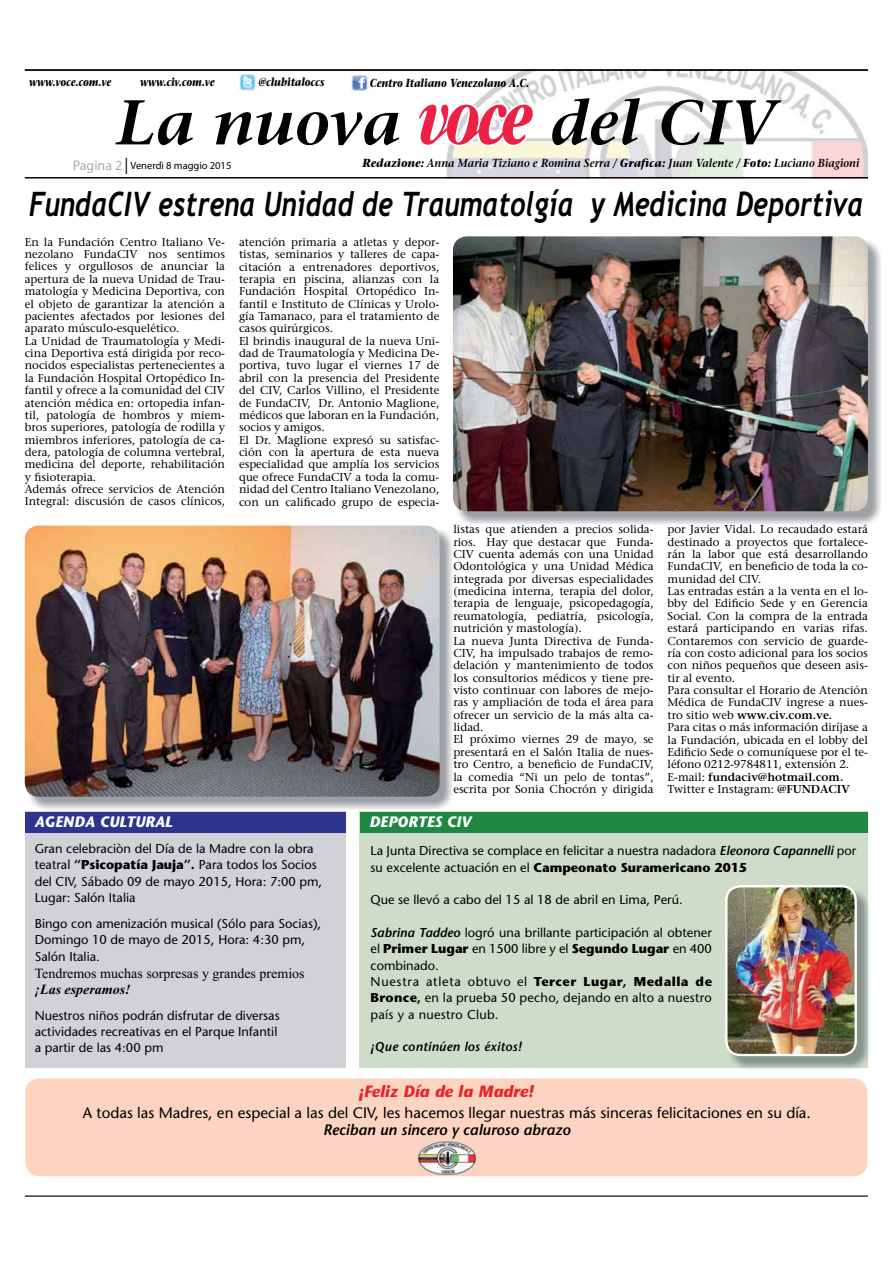
<style>
.page{position:relative;width:893px;height:1263px;background:#fff}
.page>*{position:absolute;margin:0;border:0;box-sizing:border-box;transform-origin:0 0}
.t1{font:italic 600 63px "Stone Serif";color:#000}
.t2{font:italic 700 33.75px "Trebuchet";color:#000;scale:.8 1}
.t3{font:italic 700 16.35px "Stone Sans";color:#ea2426}
.t4{font:15.15px "Stone Sans";color:#000}
.t5{font:italic 600 15.15px "Stone Sans";color:#000}
.t6{font:italic 700 15.15px "Stone Sans";color:#fff}
.t7{font:13.95px "Times New Roman";color:#000}
.t8{font:italic 700 13.95px "Times New Roman";color:#000}
.t9{font:12.9px/16.4px "Stone Sans";color:#000}
.t10{font:12.9px/16.4px "Stone Sans";letter-spacing:.02em;color:#000}
.t11{font:italic 600 12.9px "Stone Sans";letter-spacing:.02em;color:#000}
.t12{font:italic 600 11.7px "Stone Serif";color:#000;scale:.9 1}
.t13{font:italic 700 11.7px "Stone Serif";color:#000;scale:.8 1}
.t14{font:11.4px/12.3px "Stone Serif";color:#000}
.t15{font:10.5px "Myriad Pro";color:#000}
.s1{font-size:13.95px;color:#a8acb1}
.s2{font-size:16.35px}
.s3{font-weight:700}
.s4{font-weight:600}
.s5{font-weight:600;font-style:italic}
</style>
<div class="page">
<img style="left:440px;top:71px;width:428px;height:108px">
<hr style="left:25px;top:1196px;width:843px;height:1px;background:#000">
<hr style="left:25px;top:69px;width:843px;height:1px;background:#000">
<svg style="left:419px;top:101px;width:117px;height:45px"></svg>
<hr style="left:25px;top:70px;width:843px;height:1px;background:#000">
<hr style="left:25px;top:177px;width:843px;height:1px;background:#000">
<img style="left:455px;top:238px;width:426px;height:287px">
<img style="left:453px;top:236px;width:415px;height:275px;border-radius:14px">
<img style="left:27px;top:527px;width:425px;height:283px">
<img style="left:25px;top:526px;width:415px;height:271px;border-radius:14px">
<img style="left:239px;top:74px;width:17px;height:16px">
<img style="left:351px;top:75px;width:17px;height:16px">
<div style="left:25px;top:811px;width:320px;height:257px;background:#d0d2d5"></div>
<div style="left:360px;top:811px;width:508px;height:257px;background:#cfdcca"></div>
<div style="left:25px;top:1078px;width:842px;height:98px;background:#fdd3c1;border-radius:14px"></div>
<img style="left:728px;top:888px;width:140px;height:180px">
<img style="left:726px;top:886px;width:130px;height:169px;border-radius:14px">
<div style="left:725px;top:885px;width:132px;height:171px;border:2px solid #fff;border-radius:14px"></div>
<div style="left:360px;top:812px;width:507px;height:20px;background:#1e8843"></div>
<div style="left:25px;top:812px;width:320px;height:20px;background:#2e338d"></div>
<img style="left:417px;top:1141px;width:58px;height:34px">
<p class="t13" style="left:29px;top:78px;width:104px">www.voce.com.ve</p>
<p class="t13" style="left:140px;top:78px;width:94px">www.civ.com.ve</p>
<p class="t13" style="left:258px;top:77px;width:84px">@clubitaloccs</p>
<p class="t13" style="left:370px;top:79px;width:201px">Centro Italiano Venezolano A.C.</p>
<h1 class="t1" style="left:117px;top:98px;width:286px">La nuova</h1>
<h1 class="t1" style="left:550px;top:98px;width:227px">del CIV</h1>
<p class="t15" style="left:73px;top:161px;width:160px"><span class="s1">Pagina 2</span> <span class="s2">|</span> Venerdì 8 maggio 2015</p>
<p class="t12" style="left:363px;top:158px;width:554px"><span class="s3">Redazione:</span> Anna Maria Tiziano e Romina Serra / <span class="s3">Grafica:</span> Juan Valente / <span class="s3">Foto:</span> Luciano Biagioni</p>
<h2 class="t2" style="left:29px;top:191px;width:1044px">FundaCIV estrena Unidad de Traumatolgía y Medicina Deportiva</h2>
<p class="t14" style="left:25px;top:237px;width:202px">En la Fundación Centro Italiano Ve&shy;nezolano FundaCIV nos sentimos felices y orgullosos de anunciar la apertura de la nueva Unidad de Trau&shy;matología y Medicina Deportiva, con el objeto de garantizar la atención a pacientes afectados por lesiones del aparato músculo-esquelético.<br>La Unidad de Traumatología y Medi&shy;cina Deportiva está dirigida por reco&shy;nocidos especialistas pertenecientes a la Fundación Hospital Ortopédico In&shy;fantil y ofrece a la comunidad del CIV atención médica en: ortopedia infan&shy;til, patología de hombros y miem&shy;bros superiores, patología de rodilla y miembros inferiores, patología de ca&shy;dera, patología de columna vertebral, medicina del deporte, rehabilitación y fisioterapia.<br>Además ofrece servicios de Atención Integral: discusión de casos clínicos,</p>
<p class="t14" style="left:239px;top:237px;width:202px">atención primaria a atletas y depor&shy;tistas, seminarios y talleres de capa&shy;citación a entrenadores deportivos, terapia en piscina, alianzas con la Fundación Hospital Ortopédico In&shy;fantil e Instituto de Clínicas y Urolo&shy;gía Tamanaco, para el tratamiento de casos quirúrgicos.<br>El brindis inaugural de la nueva Uni&shy;dad de Traumatología y Medicina De&shy;portiva, tuvo lugar el viernes 17 de abril con la presencia del Presidente del CIV, Carlos Villino, el Presidente de FundaCIV, Dr. Antonio Maglione, médicos que laboran en la Fundación, socios y amigos.<br>El Dr. Maglione expresó su satisfac&shy;ción con la apertura de esta nueva especialidad que amplía los servicios que ofrece FundaCIV a toda la comu&shy;nidad del Centro Italiano Venezolano, con un calificado grupo de especia-</p>
<p class="t14" style="left:667px;top:524px;width:202px;text-indent:75px">a . o recau a o estará destinado a proyectos que fortalece&shy;rán la labor que está desarrollando FundaCIV, en beneficio de toda la co&shy;munidad del CIV.<br>Las entradas están a la venta en el lo&shy;bby del Edificio Sede y en Gerencia Social. Con la compra de la entrada estará participando en varias rifas.<br>Contaremos con servicio de guarde&shy;ría con costo adicional para los socios con niños pequeños que deseen asis&shy;tir al evento.<br>Para consultar el Horario de Atención Médica de FundaCIV ingrese a nues&shy;tro sitio web <span class="s4">www.civ.com.ve.<br></span>Para citas o más información diríjase a la Fundación, ubicada en el lobby del Edificio Sede o comuníquese por el te&shy;léfono 0212-9784811, extensión 2.<br>E-mail: <span class="s4">fundaciv@hotmail.com.<br></span>Twitter e Instagram: <span class="s4">@FUNDACIV</span></p>
<p class="t14" style="left:453px;top:524px;width:202px">listas que at en en a prec os so a&shy;rios. Hay que destacar que Funda-CIV cuenta además con una Unidad Odontológica y una Unidad Médica integrada por diversas especialidades (medicina interna, terapia del dolor, terapia de lenguaje, psicopedagogía, reumatología, pediatría, psicología, nutrición y mastología).<br>La nueva Junta Directiva de Funda-CIV, ha impulsado trabajos de remo&shy;delación y mantenimiento de todos los consultorios médicos y tiene pre&shy;visto continuar con labores de mejo&shy;ras y ampliación de toda el área para ofrecer un servicio de la más alta ca&shy;lidad.<br>El próximo viernes 29 de mayo, se presentará en el Salón Italia de nues&shy;tro Centro, a beneficio de FundaCIV, la comedia “Ni un pelo de tontas”, escrita por Sonia Chocrón y dirigida</p>
<p class="t14" style="left:667px;top:524px;width:101px">por av er Vid l L</p>
<p class="t14" style="left:521px;top:524px;width:25px">i d</p>
<p class="t14" style="left:598px;top:524px;width:5px">i</p>
<p class="t14" style="left:630px;top:524px;width:15px">lid</p>
<p class="t14" style="left:690px;top:524px;width:21px">J i</p>
<p class="t14" style="left:806px;top:524px;width:21px">d d</p>
<h3 class="t6" style="left:34px;top:816px;width:140px">AGENDA CULTURAL</h3>
<h3 class="t6" style="left:369px;top:816px;width:103px">DEPORTES CIV</h3>
<p class="t9" style="left:35px;top:842px;width:289px">Gran celebraciòn del Día de la Madre con la obra teatral <span class="s3">“Psicopatía Jauja”.</span> Para todos los Socios del CIV, Sábado 09 de mayo 2015, Hora: 7:00 pm, Lugar: Salón Italia</p>
<p class="t9" style="left:35px;top:917px;width:288px">Bingo con amenización musical (Sólo para Socias),<br>Domingo 10 de mayo de 2015, Hora: 4:30 pm,<br>Salón Italia.</p>
<p class="t7" style="left:35px;top:968px;width:271px">Tendremos muchas sorpresas y grandes premios</p>
<p class="t8" style="left:35px;top:981px;width:98px">¡Las esperamos!</p>
<p class="t9" style="left:35px;top:1008px;width:246px">Nuestros niños podrán disfrutar de diversas actividades recreativas en el Parque Infantil a partir de las 4:00 pm</p>
<p class="t9" style="left:371px;top:844px;width:487px">La Junta Directiva se complace en felicitar a nuestra nadadora <span class="s5">Eleonora Capannelli</span> por su excelente actuación en el <span class="s3">Campeonato Suramericano 2015</span></p>
<p class="t9" style="left:371px;top:893px;width:314px">Que se llevó a cabo del 15 al 18 de abril en Lima, Perú.</p>
<p class="t10" style="left:371px;top:926px;width:343px"><span class="s5">Sabrina Taddeo</span> logró una brillante participación al obtener el <span class="s3">Primer Lugar</span> en 1500 libre y el <span class="s3">Segundo Lugar</span> en 400 combinado.<br>Nuestra atleta obtuvo el <span class="s3">Tercer Lugar, Medalla de Bronce,</span> en la prueba 50 pecho, dejando en alto a nuestro país y a nuestro Club.</p>
<p class="t11" style="left:371px;top:1042px;width:153px">¡Que continúen los éxitos!</p>
<h3 class="t3" style="left:359px;top:1085px;width:176px">¡Feliz Día de la Madre!</h3>
<h3 class="t4" style="left:83px;top:1107px;width:729px">A todas las Madres, en especial a las del CIV, les hacemos llegar nuestras más sinceras felicitaciones en su día.</h3>
<h3 class="t5" style="left:323px;top:1124px;width:249px">Reciban un sincero y caluroso abrazo</h3>
</div>
